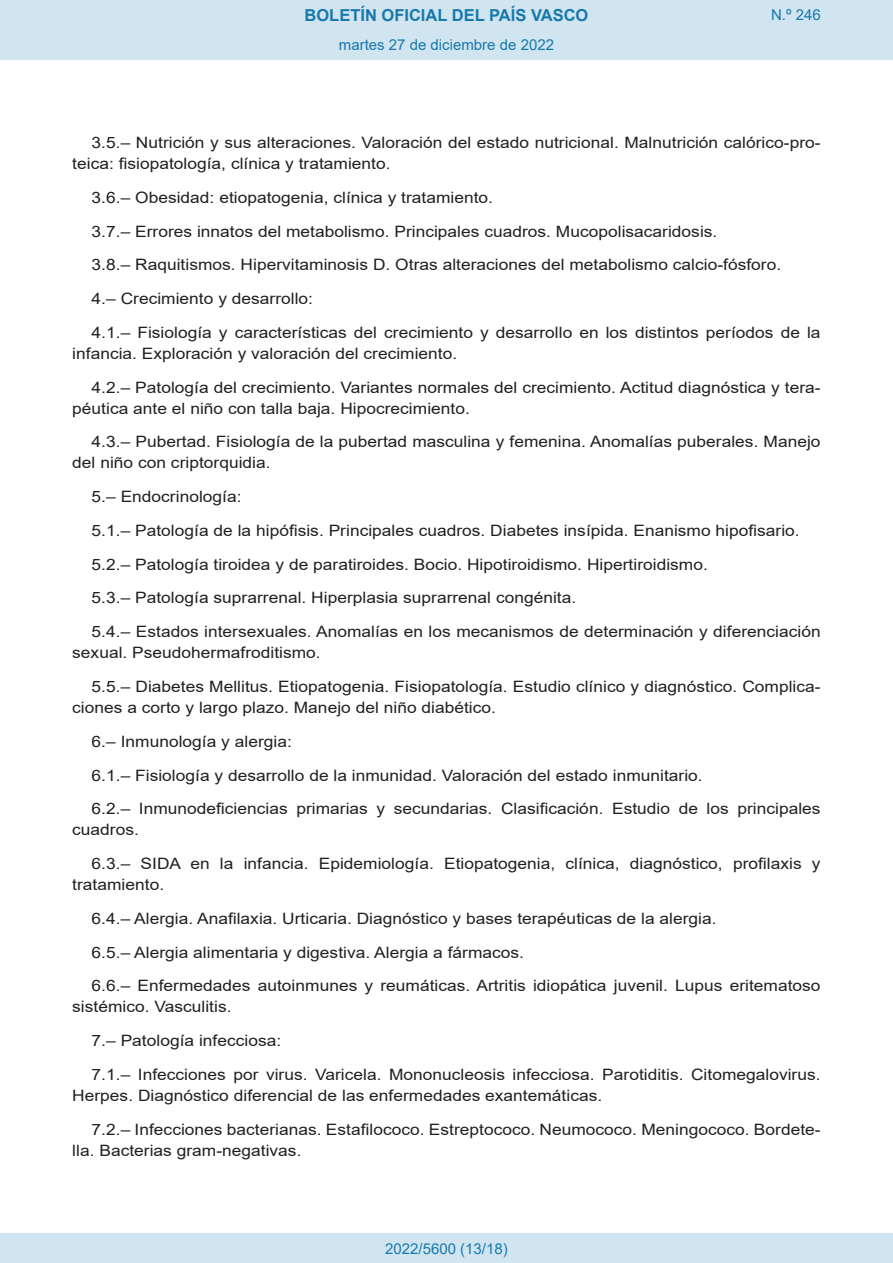
<style>
.page{position:relative;width:893px;height:1263px;background:#fff}
.page>*{position:absolute;margin:0;border:0;box-sizing:border-box;transform-origin:0 0}
.t1{font:700 16.5px "Arial";color:#1879ad}
.BOPVDetalle{font:15.6px/21px "Arial";color:#231f20;scale:1.11 1}
.Paginacion_Centro{font:15px "Arial";color:#1879ad}
</style>
<div class="page">
<div style="left:0;top:0;width:893px;height:60px;background:#d0e5f0"></div>
<div style="left:0;top:1233px;width:893px;height:30px;background:#d0e5f0"></div>
<p class="t1" style="left:305px;top:3px;width:285px">BOLETÍN OFICIAL DEL PAÍS VASCO</p>
<p class="Paginacion_Centro" style="left:339px;top:35px;width:217px">martes 27 de diciembre de 2022</p>
<p class="Paginacion_Centro" style="left:771px;top:5px;width:51px">N.º 246</p>
<p class="BOPVDetalle" style="left:72px;top:132px;width:676px;text-indent:19px">3.5.– Nutrición y sus alteraciones. Valoración del estado nutricional. Malnutrición calórico-pro&shy;teica: fisiopatología, clínica y tratamiento.</p>
<p class="BOPVDetalle" style="left:92px;top:187px;width:363px">3.6.– Obesidad: etiopatogenia, clínica y tratamiento.</p>
<p class="BOPVDetalle" style="left:92px;top:221px;width:565px">3.7.– Errores innatos del metabolismo. Principales cuadros. Mucopolisacaridosis.</p>
<p class="BOPVDetalle" style="left:92px;top:254px;width:623px">3.8.– Raquitismos. Hipervitaminosis D. Otras alteraciones del metabolismo calcio-fósforo.</p>
<p class="BOPVDetalle" style="left:92px;top:288px;width:201px">4.– Crecimiento y desarrollo:</p>
<p class="BOPVDetalle" style="left:72px;top:322px;width:676px;text-indent:19px">4.1.– Fisiología y características del crecimiento y desarrollo en los distintos períodos de la infancia. Exploración y valoración del crecimiento.</p>
<p class="BOPVDetalle" style="left:72px;top:377px;width:676px;text-indent:19px">4.2.– Patología del crecimiento. Variantes normales del crecimiento. Actitud diagnóstica y tera&shy;péutica ante el niño con talla baja. Hipocrecimiento.</p>
<p class="BOPVDetalle" style="left:72px;top:431px;width:676px;text-indent:19px">4.3.– Pubertad. Fisiología de la pubertad masculina y femenina. Anomalías puberales. Manejo del niño con criptorquidia.</p>
<p class="BOPVDetalle" style="left:92px;top:486px;width:137px">5.– Endocrinología:</p>
<p class="BOPVDetalle" style="left:92px;top:520px;width:639px">5.1.– Patología de la hipófisis. Principales cuadros. Diabetes insípida. Enanismo hipofisario.</p>
<p class="BOPVDetalle" style="left:92px;top:554px;width:557px">5.2.– Patología tiroidea y de paratiroides. Bocio. Hipotiroidismo. Hipertiroidismo.</p>
<p class="BOPVDetalle" style="left:92px;top:587px;width:438px">5.3.– Patología suprarrenal. Hiperplasia suprarrenal congénita.</p>
<p class="BOPVDetalle" style="left:72px;top:621px;width:676px;text-indent:19px">5.4.– Estados intersexuales. Anomalías en los mecanismos de determinación y diferenciación sexual. Pseudohermafroditismo.</p>
<p class="BOPVDetalle" style="left:72px;top:676px;width:676px;text-indent:19px">5.5.– Diabetes Mellitus. Etiopatogenia. Fisiopatología. Estudio clínico y diagnóstico. Complica&shy;ciones a corto y largo plazo. Manejo del niño diabético.</p>
<p class="BOPVDetalle" style="left:92px;top:731px;width:182px">6.– Inmunología y alergia:</p>
<p class="BOPVDetalle" style="left:92px;top:764px;width:552px">6.1.– Fisiología y desarrollo de la inmunidad. Valoración del estado inmunitario.</p>
<p class="BOPVDetalle" style="left:72px;top:798px;width:676px;text-indent:19px">6.2.– Inmunodeficiencias primarias y secundarias. Clasificación. Estudio de los principales cuadros.</p>
<p class="BOPVDetalle" style="left:72px;top:853px;width:676px;text-indent:19px">6.3.– SIDA en la infancia. Epidemiología. Etiopatogenia, clínica, diagnóstico, profilaxis y tratamiento.</p>
<p class="BOPVDetalle" style="left:92px;top:908px;width:564px">6.4.– Alergia. Anafilaxia. Urticaria. Diagnóstico y bases terapéuticas de la alergia.</p>
<p class="BOPVDetalle" style="left:92px;top:941px;width:391px">6.5.– Alergia alimentaria y digestiva. Alergia a fármacos.</p>
<p class="BOPVDetalle" style="left:72px;top:975px;width:676px;text-indent:19px">6.6.– Enfermedades autoinmunes y reumáticas. Artritis idiopática juvenil. Lupus eritematoso sistémico. Vasculitis.</p>
<p class="BOPVDetalle" style="left:92px;top:1030px;width:172px">7.– Patología infecciosa:</p>
<p class="BOPVDetalle" style="left:72px;top:1064px;width:676px;text-indent:19px">7.1.– Infecciones por virus. Varicela. Mononucleosis infecciosa. Parotiditis. Citomegalovirus.<br>Herpes. Diagnóstico diferencial de las enfermedades exantemáticas.</p>
<p class="BOPVDetalle" style="left:72px;top:1118px;width:676px;text-indent:19px">7.2.– Infecciones bacterianas. Estafilococo. Estreptococo. Neumococo. Meningococo. Bordete&shy;lla. Bacterias gram-negativas.</p>
<p class="Paginacion_Centro" style="left:385px;top:1238px;width:124px">2022/5600 (13/18)</p>
</div>
